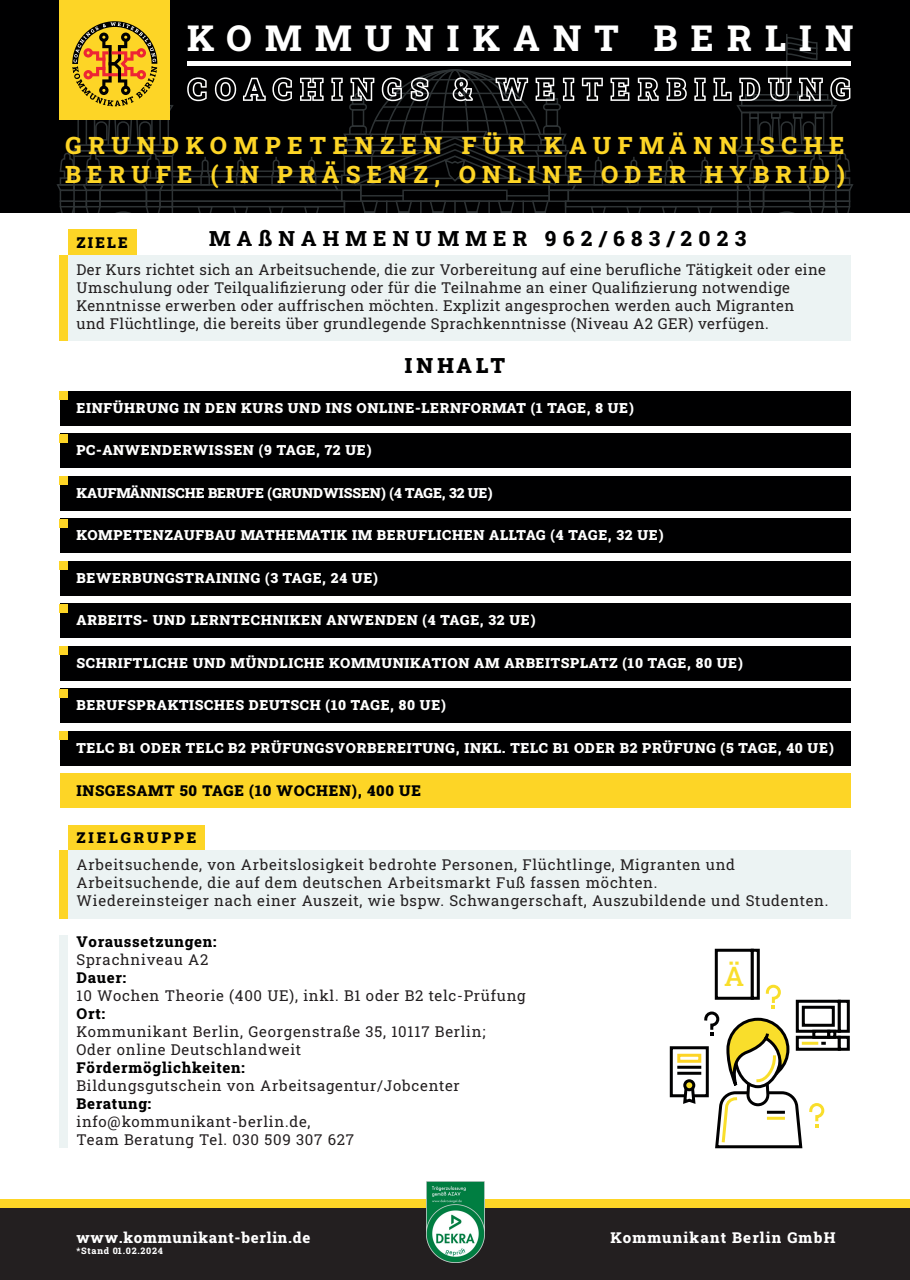
<style>
.page{position:relative;width:910px;height:1280px;background:#fff}
.page>*{position:absolute;margin:0;border:0;box-sizing:border-box;transform-origin:0 0}
.t1{font:800 35.85px "Roboto Slab";letter-spacing:.37em;color:#fff}
.t2{font:500 27px "Roboto Slab";color:#f9de2b}
.t3{font:800 24px/28.8px "Roboto Slab";letter-spacing:.26em;color:#fdd526}
.t4{font:800 21px "Roboto Slab";letter-spacing:.295em;color:#000001}
.t5{font:900 21px "Roboto Slab";letter-spacing:.2em;color:#000001}
.t6{font:15px/18px "Roboto Slab";letter-spacing:.045em;color:#231f20}
.t7{font:800 15px "Roboto Slab";letter-spacing:.05em;color:#000001}
.t8{font:900 15px "Roboto Slab";letter-spacing:.05em;color:#000001}
.t9{font:800 15px "Roboto Slab";letter-spacing:.05em;color:#fff}
.t10{font:800 15px "Roboto Slab";letter-spacing:.08em;color:#fff}
.t11{font:900 15px "Roboto Slab";letter-spacing:.19em;color:#000001}
.t12{font:900 13.95px "Roboto Slab";letter-spacing:.05em;color:#fff}
.t13{font:900 13.95px "Roboto Slab";color:#fff}
.t14{font:800 9px "Roboto Slab";letter-spacing:.085em;color:#fff}
</style>
<div class="page">
<div style="left:0;top:0;width:910px;height:213px;background:#000001"></div>
<div style="left:360px;top:184px;width:190px;height:18px;border:2px solid #2e3335"></div>
<div style="left:402px;top:190px;width:106px;height:12px;border:2px solid #2e3335"></div>
<hr style="left:361px;top:195px;width:42px;height:2px;background:#2e3335">
<hr style="left:507px;top:195px;width:42px;height:2px;background:#2e3335">
<svg style="left:463px;top:199px;width:18px;height:14px"></svg>
<svg style="left:428px;top:199px;width:19px;height:14px"></svg>
<svg style="left:497px;top:199px;width:18px;height:14px"></svg>
<svg style="left:531px;top:199px;width:18px;height:14px"></svg>
<svg style="left:394px;top:199px;width:19px;height:14px"></svg>
<svg style="left:361px;top:199px;width:18px;height:14px"></svg>
<svg style="left:454px;top:201px;width:2px;height:12px"></svg>
<svg style="left:420px;top:201px;width:2px;height:12px"></svg>
<svg style="left:386px;top:201px;width:1px;height:12px"></svg>
<svg style="left:488px;top:201px;width:2px;height:12px"></svg>
<svg style="left:522px;top:201px;width:2px;height:12px"></svg>
<div style="left:172px;top:200px;width:173px;height:7px;border:2px solid #2e3335"></div>
<div style="left:172px;top:190px;width:170px;height:12px;border:2px solid #2e3335"></div>
<svg style="left:303px;top:205px;width:17px;height:8px"></svg>
<svg style="left:267px;top:205px;width:18px;height:8px"></svg>
<svg style="left:232px;top:205px;width:17px;height:8px"></svg>
<svg style="left:196px;top:205px;width:18px;height:8px"></svg>
<div style="left:341px;top:190px;width:21px;height:12px;border:2px solid #2e3335"></div>
<div style="left:146px;top:190px;width:15px;height:12px;border:2px solid #2e3335"></div>
<div style="left:86px;top:190px;width:15px;height:12px;border:2px solid #2e3335"></div>
<div style="left:99px;top:190px;width:48px;height:12px;border:2px solid #2e3335"></div>
<svg style="left:59px;top:200px;width:114px;height:13px"></svg>
<div style="left:60px;top:190px;width:15px;height:12px;border:2px solid #2e3335"></div>
<div style="left:565px;top:200px;width:173px;height:7px;border:2px solid #2e3335"></div>
<div style="left:568px;top:190px;width:170px;height:12px;border:2px solid #2e3335"></div>
<svg style="left:590px;top:205px;width:17px;height:8px"></svg>
<svg style="left:625px;top:205px;width:17px;height:8px"></svg>
<svg style="left:661px;top:205px;width:17px;height:8px"></svg>
<svg style="left:696px;top:205px;width:17px;height:8px"></svg>
<div style="left:548px;top:190px;width:21px;height:12px;border:2px solid #2e3335"></div>
<div style="left:749px;top:190px;width:15px;height:12px;border:2px solid #2e3335"></div>
<div style="left:809px;top:190px;width:15px;height:12px;border:2px solid #2e3335"></div>
<div style="left:763px;top:190px;width:48px;height:12px;border:2px solid #2e3335"></div>
<svg style="left:737px;top:200px;width:114px;height:13px"></svg>
<div style="left:835px;top:190px;width:15px;height:12px;border:2px solid #2e3335"></div>
<div style="left:0;top:1208px;width:910px;height:72px;background:#231f20"></div>
<div style="left:68px;top:825px;width:136px;height:25px;background:#fdd526"></div>
<div style="left:68px;top:230px;width:68px;height:25px;background:#fdd526"></div>
<div style="left:60px;top:0;width:110px;height:119px;background:#fdd526"></div>
<div style="left:0;top:1199px;width:910px;height:9px;background:#fdd526"></div>
<svg style="left:56px;top:21px;width:798px;height:171px"></svg>
<div style="left:60px;top:850px;width:790px;height:68px;background:#ecf3f3"></div>
<div style="left:60px;top:255px;width:790px;height:85px;background:#ecf3f3"></div>
<div style="left:60px;top:850px;width:8px;height:68px;background:#fdd526"></div>
<div style="left:60px;top:935px;width:8px;height:213px;background:#ecf3f3"></div>
<div style="left:60px;top:255px;width:8px;height:85px;background:#fdd526"></div>
<div style="left:60px;top:434px;width:790px;height:34px;background:#000001"></div>
<div style="left:60px;top:434px;width:8px;height:8px;background:#fdd526"></div>
<div style="left:60px;top:391px;width:790px;height:34px;background:#000001"></div>
<div style="left:60px;top:391px;width:8px;height:9px;background:#fdd526"></div>
<div style="left:60px;top:476px;width:790px;height:34px;background:#000001"></div>
<div style="left:60px;top:476px;width:8px;height:9px;background:#fdd526"></div>
<div style="left:60px;top:561px;width:790px;height:34px;background:#000001"></div>
<div style="left:60px;top:561px;width:8px;height:9px;background:#fdd526"></div>
<div style="left:60px;top:519px;width:790px;height:34px;background:#000001"></div>
<div style="left:60px;top:519px;width:8px;height:8px;background:#fdd526"></div>
<div style="left:60px;top:604px;width:790px;height:34px;background:#000001"></div>
<div style="left:60px;top:604px;width:8px;height:8px;background:#fdd526"></div>
<div style="left:60px;top:646px;width:790px;height:34px;background:#000001"></div>
<div style="left:60px;top:646px;width:8px;height:9px;background:#fdd526"></div>
<div style="left:60px;top:689px;width:790px;height:34px;background:#000001"></div>
<div style="left:60px;top:689px;width:8px;height:8px;background:#fdd526"></div>
<div style="left:60px;top:731px;width:790px;height:34px;background:#000001"></div>
<div style="left:60px;top:731px;width:8px;height:9px;background:#fdd526"></div>
<div style="left:60px;top:774px;width:790px;height:34px;background:#fdd526"></div>
<svg style="left:670px;top:1046px;width:33px;height:51px"></svg>
<div style="left:677px;top:1054px;width:24px;height:9px;border:3px solid #fdd426"></div>
<hr style="left:679px;top:1066px;width:21px;height:3px;background:#000001">
<hr style="left:679px;top:1072px;width:21px;height:3px;background:#000001">
<svg style="left:681px;top:1082px;width:16px;height:22px"></svg>
<div style="left:685px;top:1081px;width:9px;height:9px;background:#f9de2b;border-radius:50%"></div>
<div style="left:683px;top:1079px;width:12px;height:12px;border:3px solid #000001;border-radius:50%"></div>
<div style="left:715px;top:949px;width:39px;height:51px;background:#fff;border:3px solid #000001"></div>
<svg style="left:751px;top:949px;width:9px;height:34px"></svg>
<div style="left:796px;top:1000px;width:45px;height:33px;background:#fff;border:3px solid #000001"></div>
<div style="left:802px;top:1006px;width:33px;height:21px;background:#fff;border:3px solid #000001"></div>
<div style="left:796px;top:1036px;width:45px;height:15px;background:#fff;border:3px solid #000001"></div>
<div style="left:838px;top:1036px;width:12px;height:15px;background:#fff;border:3px solid #000001"></div>
<svg style="left:827px;top:1030px;width:9px;height:9px"></svg>
<div style="left:838px;top:1000px;width:12px;height:33px;background:#fff;border:3px solid #000001"></div>
<svg style="left:703px;top:983px;width:123px;height:166px"></svg>
<img style="left:426px;top:1181px;width:58px;height:82px">
<h1 class="t1" style="left:187px;top:13px;width:668px">KOMMUNIKANT BERLIN</h1>
<h3 class="t3" style="left:65px;top:131px;width:781px">GRUNDKOMPETENZEN FÜR KAUFMÄNNISCHE<br>BERUFE (IN PRÄSENZ, ONLINE ODER HYBRID)</h3>
<p class="t8" style="left:77px;top:232px;width:53px">ZIELE</p>
<h3 class="t4" style="left:209px;top:224px;width:538px">MAßNAHMENUMMER 962/683/2023</h3>
<p class="t6" style="left:77px;top:260px;width:751px">Der Kurs richtet sich an Arbeitsuchende, die zur Vorbereitung auf eine berufliche Tätigkeit oder eine Umschulung oder Teilqualifizierung oder für die Teilnahme an einer Qualifizierung notwendige Kenntnisse erwerben oder auffrischen möchten. Explizit angesprochen werden auch Migranten und Flüchtlinge, die bereits über grundlegende Sprachkenntnisse (Niveau A2 GER) verfügen.</p>
<h3 class="t5" style="left:405px;top:351px;width:102px">INHALT</h3>
<p class="t12" style="left:77px;top:398px;width:559px">EINFÜHRUNG IN DEN KURS UND INS ONLINE-LERNFORMAT (1 TAGE, 8 UE)</p>
<p class="t12" style="left:77px;top:440px;width:297px">PC-ANWENDERWISSEN (9 TAGE, 72 UE)</p>
<p class="t13" style="left:77px;top:483px;width:418px">KAUFMÄNNISCHE BERUFE (GRUNDWISSEN) (4 TAGE, 32 UE)</p>
<p class="t12" style="left:77px;top:526px;width:588px">KOMPETENZAUFBAU MATHEMATIK IM BERUFLICHEN ALLTAG (4 TAGE, 32 UE)</p>
<p class="t12" style="left:77px;top:568px;width:303px">BEWERBUNGSTRAINING (3 TAGE, 24 UE)</p>
<p class="t12" style="left:77px;top:611px;width:461px">ARBEITS- UND LERNTECHNIKEN ANWENDEN (4 TAGE, 32 UE)</p>
<p class="t12" style="left:77px;top:653px;width:668px">SCHRIFTLICHE UND MÜNDLICHE KOMMUNIKATION AM ARBEITSPLATZ (10 TAGE, 80 UE)</p>
<p class="t12" style="left:77px;top:696px;width:371px">BERUFSPRAKTISCHES DEUTSCH (10 TAGE, 80 UE)</p>
<p class="t12" style="left:77px;top:738px;width:759px">TELC B1 ODER TELC B2 PRÜFUNGSVORBEREITUNG, INKL. TELC B1 ODER B2 PRÜFUNG (5 TAGE, 40 UE)</p>
<p class="t8" style="left:77px;top:780px;width:346px">INSGESAMT 50 TAGE (10 WOCHEN), 400 UE</p>
<p class="t11" style="left:77px;top:827px;width:121px">ZIELGRUPPE</p>
<p class="t6" style="left:77px;top:855px;width:753px">Arbeitsuchende, von Arbeitslosigkeit bedrohte Personen, Flüchtlinge, Migranten und<br>Arbeitsuchende, die auf dem deutschen Arbeitsmarkt Fuß fassen möchten.<br>Wiedereinsteiger nach einer Auszeit, wie bspw. Schwangerschaft, Auszubildende und Studenten.</p>
<p class="t7" style="left:77px;top:931px;width:142px">Voraussetzungen:</p>
<p class="t6" style="left:77px;top:950px;width:133px">Sprachniveau A2</p>
<p class="t7" style="left:77px;top:967px;width:51px">Dauer:</p>
<p class="t6" style="left:77px;top:986px;width:451px">10 Wochen Theorie (400 UE), inkl. B1 oder B2 telc-Prüfung</p>
<p class="t7" style="left:77px;top:1003px;width:30px">Ort:</p>
<p class="t6" style="left:77px;top:1022px;width:410px">Kommunikant Berlin, Georgenstraße 35, 10117 Berlin;<br>Oder online Deutschlandweit</p>
<p class="t7" style="left:77px;top:1057px;width:170px">Fördermöglichkeiten:</p>
<p class="t6" style="left:77px;top:1076px;width:385px">Bildungsgutschein von Arbeitsagentur/Jobcenter</p>
<p class="t7" style="left:77px;top:1093px;width:76px">Beratung:</p>
<p class="t6" style="left:77px;top:1112px;width:279px">info@kommunikant-berlin.de,<br>Team Beratung Tel. 030 509 307 627</p>
<p class="t9" style="left:77px;top:1227px;width:235px">www.kommunikant-berlin.de</p>
<p class="t14" style="left:77px;top:1245px;width:88px">*Stand 01.02.2024</p>
<h2 class="t2" style="left:724px;top:957px;width:22px">Ä</h2>
<p class="t10" style="left:610px;top:1227px;width:227px">Kommunikant Berlin GmbH</p>
</div>
